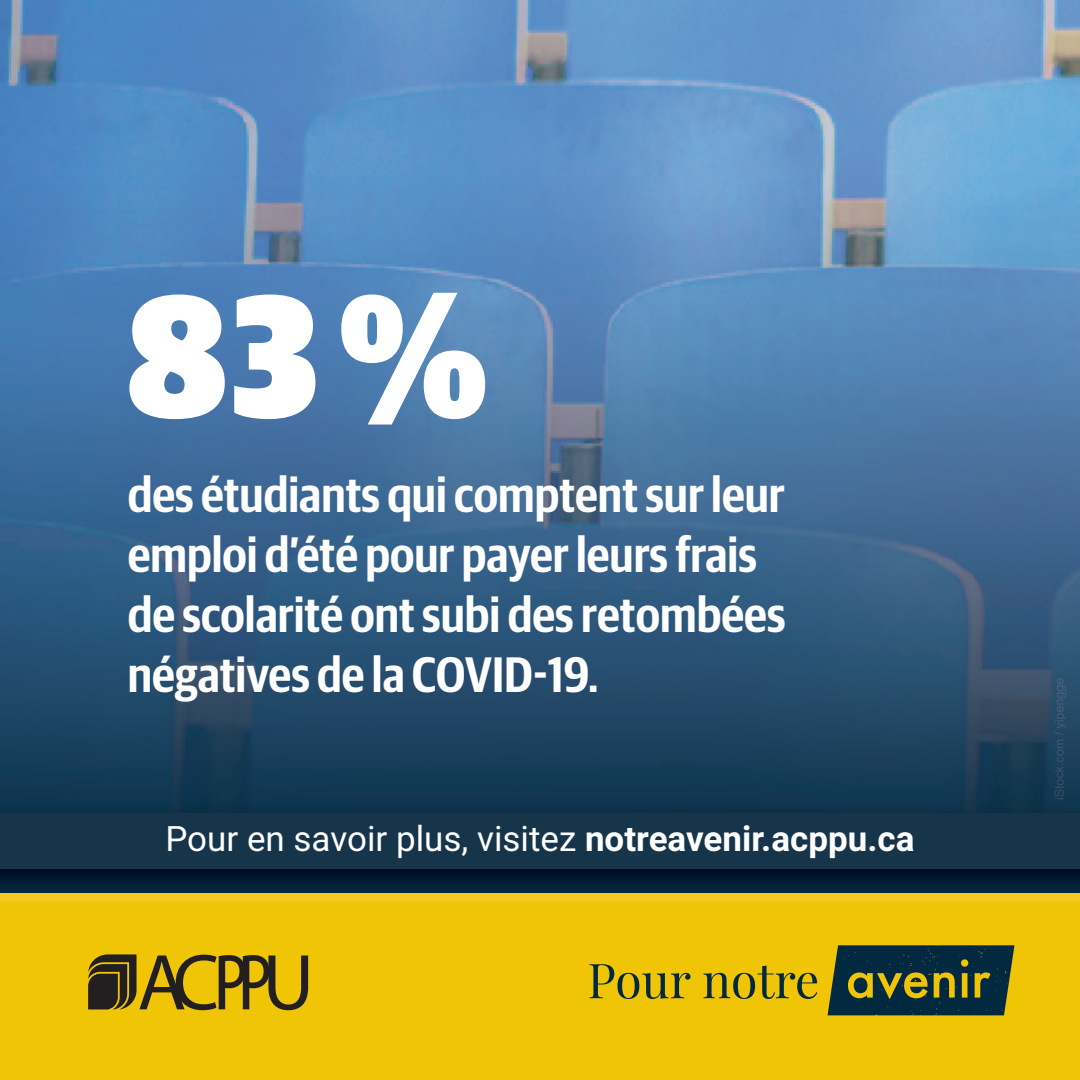
<style>
.page{position:relative;width:1080px;height:1080px;background:#fff}
.page>*{position:absolute;margin:0;border:0;box-sizing:border-box;transform-origin:0 0}
.t1{font:900 175px "Guardian Sans Cond";color:#fff}
.t2{font:600 50px/60px "Guardian Sans Cond";color:#fff}
.t3{font:35px "Roboto";color:#fff}
.s1{font-weight:700}
</style>
<div class="page">
<img style="left:0;top:0;width:1080px;height:894px">
<div style="left:0;top:894px;width:1080px;height:186px;background:#efc506"></div>
<div style="left:0;top:814px;width:1080px;height:55px;background:#16354b"></div>
<img style="left:1054px;top:706px;width:12px;height:93px">
<svg style="left:590px;top:964px;width:227px;height:35px"></svg>
<svg style="left:828px;top:945px;width:186px;height:70px"></svg>
<svg style="left:88px;top:954px;width:220px;height:56px"></svg>
<p class="t1" style="left:128px;top:226px;width:361px">83%</p>
<p class="t2" style="left:128px;top:467px;width:659px">des étudiants qui comptent sur leur emploi d’été pour payer leurs frais de scolarité ont subi des retombées négatives de la COVID-19.</p>
<p class="t3" style="left:165px;top:814px;width:751px">Pour en savoir plus, visitez <span class="s1">notreavenir.acppu.ca</span></p>
</div>
